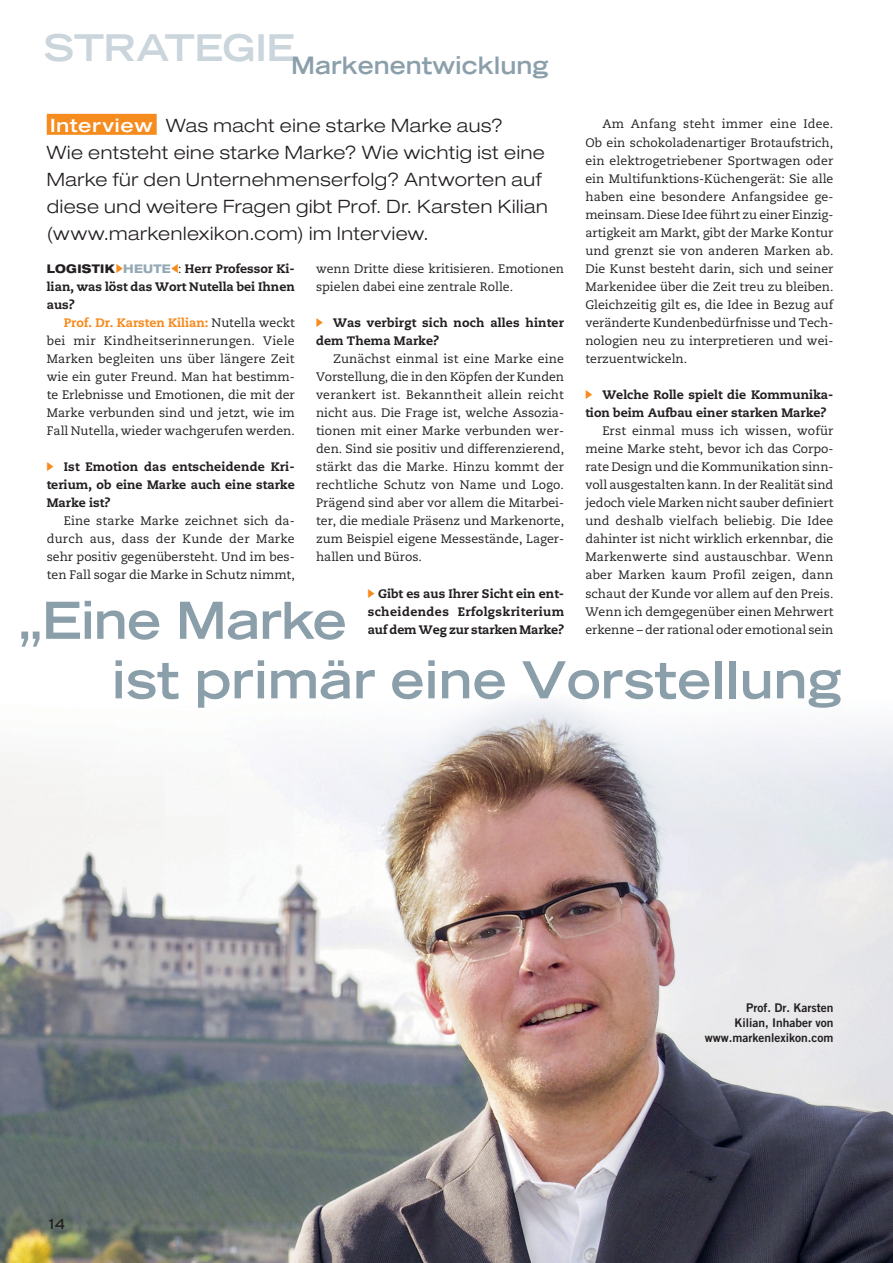
<style>
.page{position:relative;width:893px;height:1263px;background:#fff}
.page>*{position:absolute;margin:0;border:0;box-sizing:border-box;transform-origin:0 0}
.Titel_1{font:700 expanded 51px "Trade Gothic LT Std";color:#8b9faa}
.Hauptrubrik{font:700 expanded 36.75px "Trade Gothic LT Std";letter-spacing:-.02em;color:#cad5dc}
.Rubrik{font:700 expanded 24px "Trade Gothic LT Std";color:#8b9faa}
.Vorspann{font:300 expanded 18.45px/27px "Helvetica Neue LT Std";letter-spacing:.03em;color:#231f20}
.t1{font:700 expanded 13.5px "Trade Gothic LT Std";color:#231f20}
.Absatz_1{font:12.3px/18px "Caecilia LT Std";color:#231f20;text-align:justify}
.Absatz_5{font:800 12.3px/18px "Caecilia LT Std";color:#231f20;text-align:justify}
.Bildunterschrift{font:12px/15px "Trade Gothic LT Std Bd 2";color:#231f20;text-align:right}
.s1{font-weight:500;color:#fff}
.s2{font-family:"Helvetica Neue LT Std";font-stretch:expanded;font-size:12px}
.s3{color:#f68b1e}
.s4{font-family:"Helvetica Neue LT Std";font-stretch:expanded;font-size:12px;color:#95a9b5}
.s5{font-weight:400}
.s6{font-weight:800;color:#f68b1e}
</style>
<div class="page">
<img style="left:0;top:701px;width:893px;height:562px">
<div style="left:47px;top:114px;width:110px;height:21px;background:#f68b1e"></div>
<p class="Hauptrubrik" style="left:43px;top:24px;width:253px">STRATEGIE</p>
<p class="Rubrik" style="left:291px;top:49px;width:259px">Markenentwicklung</p>
<p class="Vorspann" style="left:47px;top:112px;width:503px"><span class="s1">Interview</span> Was macht eine starke Marke aus?<br>Wie entsteht eine starke Marke? Wie wichtig ist eine Marke für den Unternehmenserfolg? Antworten auf diese und weitere Fragen gibt Prof. Dr. Karsten Kilian (www.markenlexikon.com) im Interview.</p>
<p class="Absatz_5" style="left:47px;top:259px;width:250px"><span class="s2">LOGISTIK</span><span class="s3">▶</span><span class="s4">HEUTE</span><span class="s3">◀</span><span class="s5">:</span> Herr Professor Ki&shy;lian, was löst das Wort Nutella bei Ihnen aus?</p>
<p class="Absatz_1" style="left:47px;top:314px;width:250px;text-indent:17px"><span class="s6">Prof. Dr. Karsten Kilian:</span> Nutella weckt bei mir Kindheitserinnerungen. Viele Marken begleiten uns über längere Zeit wie ein guter Freund. Man hat bestimm&shy;te Erlebnisse und Emotionen, die mit der Marke verbunden sind und jetzt, wie im Fall Nutella, wieder wachgerufen werden.</p>
<p class="Absatz_5" style="left:47px;top:458px;width:250px"><span class="s3">▶</span> Ist Emotion das entscheidende Kri&shy;terium, ob eine Marke auch eine starke Marke ist?</p>
<p class="Absatz_1" style="left:47px;top:512px;width:250px;text-indent:17px">Eine starke Marke zeichnet sich da&shy;durch aus, dass der Kunde der Marke sehr positiv gegenübersteht. Und im bes&shy;ten Fall sogar die Marke in Schutz nimmt,</p>
<p class="Absatz_1" style="left:316px;top:260px;width:250px">wenn Dritte diese kritisieren. Emotionen spielen dabei eine zentrale Rolle.</p>
<p class="Absatz_5" style="left:316px;top:314px;width:249px"><span class="s3">▶</span> Was verbirgt sich noch alles hinter dem Thema Marke?</p>
<p class="Absatz_1" style="left:316px;top:350px;width:250px;text-indent:17px">Zunächst einmal ist eine Marke eine Vorstellung, die in den Köpfen der Kunden verankert ist. Bekanntheit allein reicht nicht aus. Die Frage ist, welche Assozia&shy;tionen mit einer Marke verbunden wer&shy;den. Sind sie positiv und differenzierend, stärkt das die Marke. Hinzu kommt der rechtliche Schutz von Name und Logo.<br>Prägend sind aber vor allem die Mitarbei&shy;ter, die mediale Präsenz und Markenorte, zum Beispiel eigene Messestände, Lager&shy;hallen und Büros.</p>
<p class="Absatz_5" style="left:368px;top:584px;width:198px"><span class="s3">▶</span> Gibt es aus Ihrer Sicht ein ent&shy;scheidendes Erfolgskriterium auf dem Weg zur starken Marke?</p>
<p class="Titel_1" style="left:19px;top:587px;width:329px">„Eine Marke</p>
<p class="Absatz_1" style="left:585px;top:115px;width:250px;text-indent:17px">Am Anfang steht immer eine Idee.<br>Ob ein schokoladenartiger Brotaufstrich, ein elektrogetriebener Sportwagen oder ein Multifunktions-Küchengerät: Sie alle haben eine besondere Anfangsidee ge&shy;meinsam. Diese Idee führt zu einer Einzig&shy;artigkeit am Markt, gibt der Marke Kontur und grenzt sie von anderen Marken ab.<br>Die Kunst besteht darin, sich und seiner Markenidee über die Zeit treu zu bleiben.<br>Gleichzeitig gilt es, die Idee in Bezug auf veränderte Kundenbedürfnisse und Tech&shy;nologien neu zu interpretieren und wei&shy;terzuentwickeln.</p>
<p class="Absatz_5" style="left:585px;top:386px;width:250px"><span class="s3">▶</span> Welche Rolle spielt die Kommunika&shy;tion beim Aufbau einer starken Marke?</p>
<p class="Absatz_1" style="left:585px;top:422px;width:250px;text-indent:17px">Erst einmal muss ich wissen, wofür meine Marke steht, bevor ich das Corpo&shy;rate Design und die Kommunikation sinn&shy;voll ausgestalten kann. In der Realität sind jedoch viele Marken nicht sauber definiert und deshalb vielfach beliebig. Die Idee dahinter ist nicht wirklich erkennbar, die Markenwerte sind austauschbar. Wenn aber Marken kaum Profil zeigen, dann schaut der Kunde vor allem auf den Preis.<br>Wenn ich demgegenüber einen Mehrwert erkenne – der rational oder emotional sein</p>
<p class="Titel_1" style="left:112px;top:647px;width:731px">ist primär eine Vorstellung</p>
<p class="t1" style="left:47px;top:1215px;width:20px">14</p>
<p class="Bildunterschrift" style="left:705px;top:1000px;width:130px">Prof. Dr. Karsten<br>Kilian, Inhaber von www.markenlexikon.com</p>
</div>
